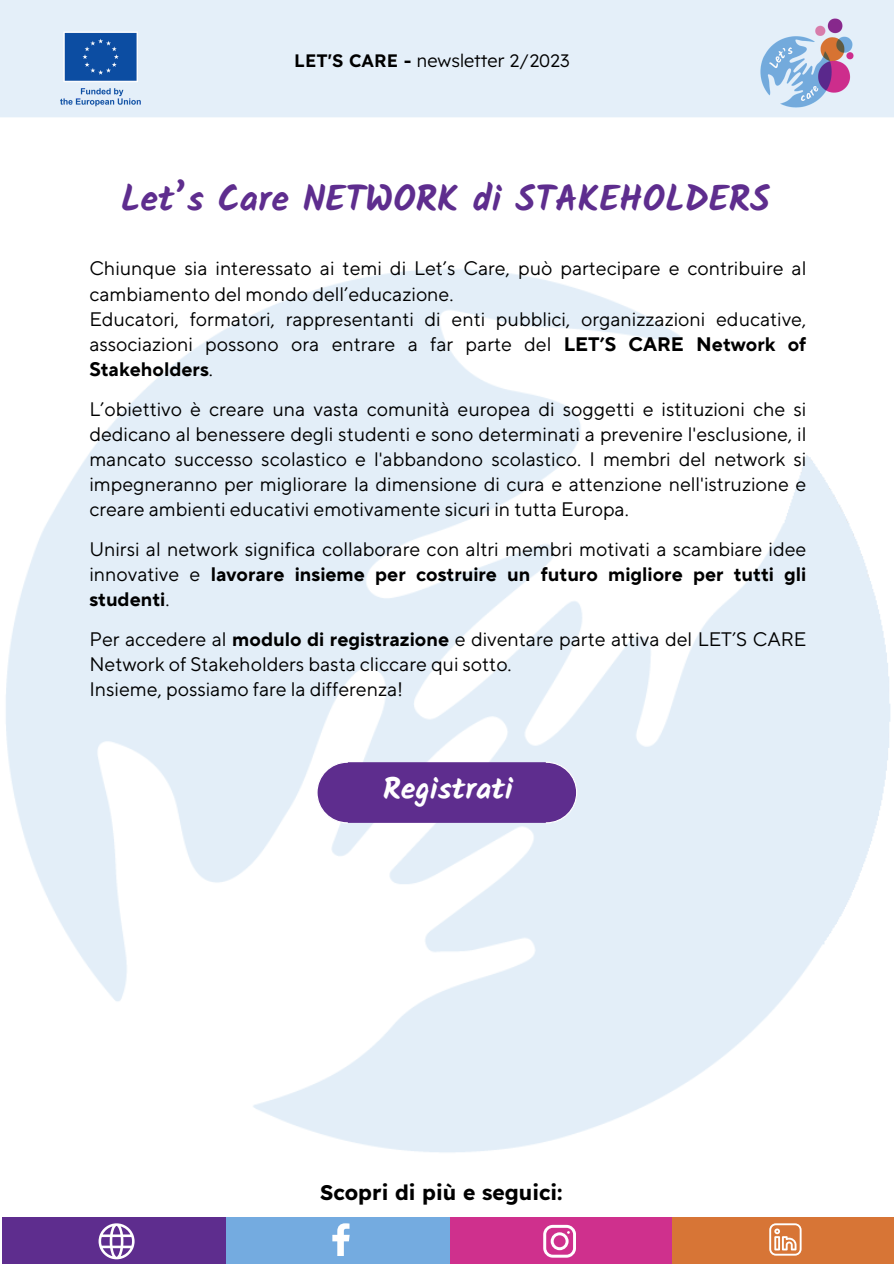
<style>
.page{position:relative;width:894px;height:1264px;background:#fff}
.page>*{position:absolute;margin:0;border:0;box-sizing:border-box;transform-origin:0 0}
.t1{font:700 36px "Kalam";color:#5e2d8e}
.t2{font:700 30px "Kalam";color:#fff}
.t3{font:700 21px "Lexend";color:#000}
.t4{font:19.5px/25px "TT Norms Pro";color:#000}
.t5{font:300 18px "Lexend";color:#000}
.s1{font-weight:600}
.s2{font-weight:700}
</style>
<div class="page">
<div style="left:2px;top:1216px;width:224px;height:47px;background:#5e2d8e"></div>
<div style="left:449px;top:1216px;width:223px;height:47px;background:#cf308d"></div>
<div style="left:226px;top:1216px;width:223px;height:47px;background:#74abe0"></div>
<div style="left:672px;top:1216px;width:221px;height:47px;background:#d77536"></div>
<div style="left:0;top:0;width:893px;height:117px;background:#e4eff9"></div>
<img style="left:56px;top:24px;width:88px;height:89px">
<img style="left:749px;top:6px;width:114px;height:111px">
<svg style="left:98px;top:1223px;width:36px;height:36px"></svg>
<svg style="left:332px;top:1223px;width:17px;height:32px"></svg>
<svg style="left:543px;top:1224px;width:32px;height:33px"></svg>
<svg style="left:769px;top:1223px;width:32px;height:32px"></svg>
<svg style="left:317px;top:761px;width:260px;height:62px;background:#6a3d96"></svg>
<h4 class="t5" style="left:294px;top:49px;width:277px"><span class="s1">LET'S CARE -</span> newsletter 2/2023</h4>
<h4 class="t1" style="left:121px;top:178px;width:650px">Let’s Care NETWORK di STAKEHOLDERS</h4>
<p class="t4" style="left:89px;top:257px;width:718px">Chiunque sia interessato ai temi di Let’s Care, può partecipare e contribuire al cambiamento del mondo dell’educazione.<br>Educatori, formatori, rappresentanti di enti pubblici, organizzazioni educative, associazioni possono ora entrare a far parte del <span class="s2">LET’S CARE Network of Stakeholders</span>.</p>
<h1 class="t4" style="left:89px;top:397px;width:718px;text-align:justify">L’obiettivo è creare una vasta comunità europea di soggetti e istituzioni che si dedicano al benessere degli studenti e sono determinati a prevenire l'esclusione, il mancato successo scolastico e l'abbandono scolastico. I membri del network si impegneranno per migliorare la dimensione di cura e attenzione nell'istruzione e creare ambienti educativi emotivamente sicuri in tutta Europa.</h1>
<h4 class="t4" style="left:89px;top:537px;width:718px;text-align:justify">Unirsi al network significa collaborare con altri membri motivati a scambiare idee innovative e <span class="s2">lavorare insieme per costruire un futuro migliore per tutti gli studenti</span>.</h4>
<h4 class="t4" style="left:89px;top:627px;width:718px">Per accedere al <span class="s2">modulo di registrazione</span> e diventare parte attiva del LET’S CARE<br>Network of Stakeholders basta cliccare qui sotto.<br>Insieme, possiamo fare la differenza!</h4>
<p class="t2" style="left:383px;top:770px;width:131px">Registrati</p>
<p class="t3" style="left:320px;top:1178px;width:244px">Scopri di più e seguici:</p>
</div>
